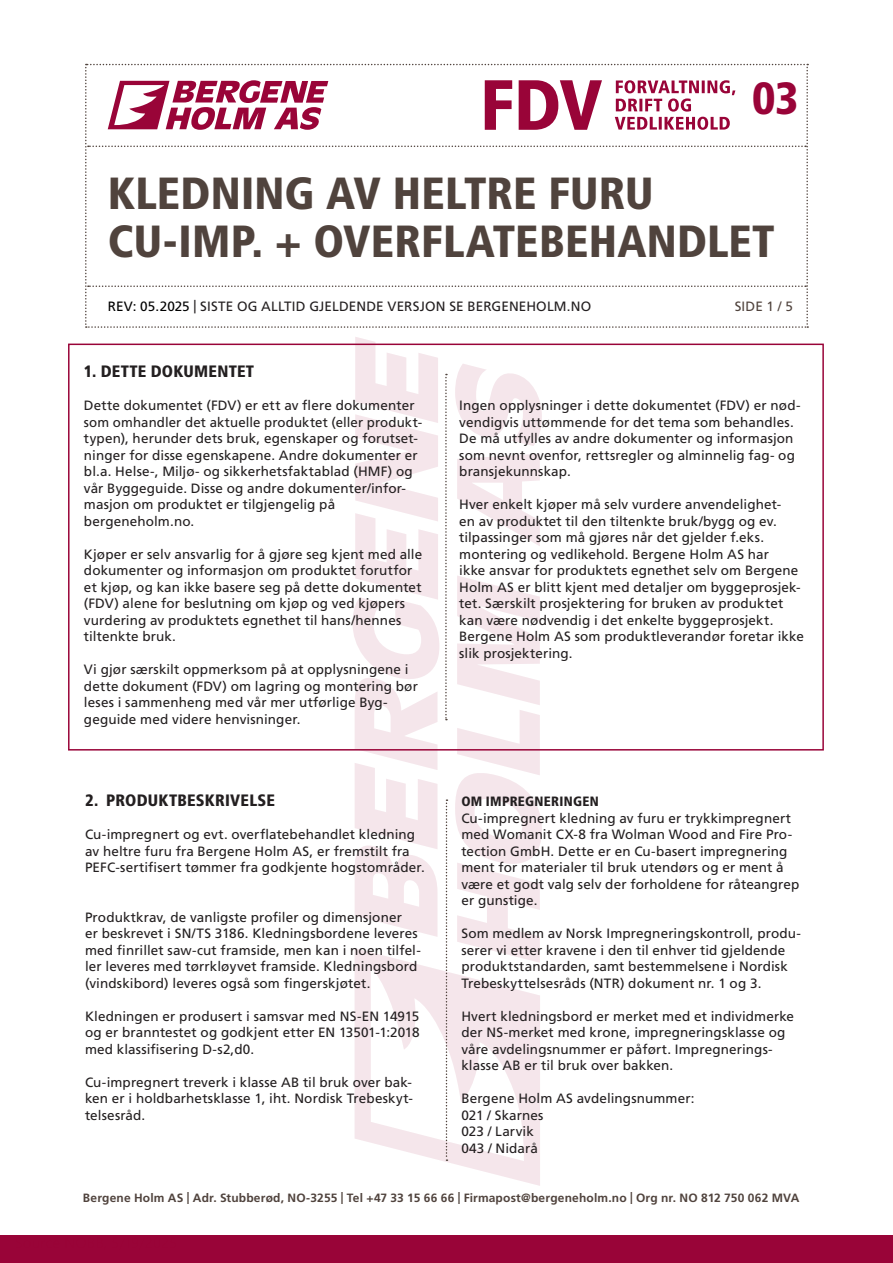
<style>
.page{position:relative;width:893px;height:1263px;background:#fff}
.page>*{position:absolute;margin:0;border:0;box-sizing:border-box;transform-origin:0 0}
.t1{font:900 condensed 45px/48px "Frutiger LT Std";letter-spacing:.005em;color:#50433d}
.t2{font:900 condensed 45px "Frutiger LT Std";color:#990438}
.t3{font:900 condensed 16.5px "Frutiger LT Std";letter-spacing:.01em;color:#231f20}
.t4{font:13.5px/16.5px "Frutiger LT Std";letter-spacing:.01em;color:#231f20}
.t5{font:900 condensed 13.5px "Frutiger LT Std";letter-spacing:.025em;color:#231f20}
.t6{font:13.5px "Frutiger LT Std";color:#50433d}
.t7{font:700 12px "Frutiger LT Std";letter-spacing:.015em;color:#50433d}
.s1{color:#000}
</style>
<div class="page">
<div style="left:0;top:1235px;width:893px;height:28px;background:#990438"></div>
<svg style="left:85px;top:64px;width:723px;height:264px"></svg>
<svg style="left:353px;top:337px;width:189px;height:849px"></svg>
<h1 class="t2" style="left:752px;top:71px;width:48px">03</h1>
<h1 class="t1" style="left:108px;top:169px;width:669px">KLEDNING AV HELTRE FURU<br>CU-IMP. + OVERFLATEBEHANDLET</h1>
<p class="t4" style="left:108px;top:298px;width:485px"><span class="s1">REV: 05.2025</span> | SISTE OG ALLTID GJELDENDE VERSJON SE BERGENEHOLM.NO</p>
<p class="t6" style="left:735px;top:299px;width:60px">SIDE 1 / 5</p>
<p class="t3" style="left:84px;top:362px;width:172px">1. DETTE DOKUMENTET</p>
<p class="t4" style="left:84px;top:397px;width:340px">Dette dokumentet (FDV) er ett av flere dokumenter som omhandler det aktuelle produktet (eller produkt&shy;typen), herunder dets bruk, egenskaper og forutset&shy;ninger for disse egenskapene. Andre dokumenter er bl.a. Helse-, Miljø- og sikkerhetsfaktablad (HMF) og vår Byggeguide. Disse og andre dokumenter/infor&shy;masjon om produktet er tilgjengelig på bergeneholm.no.</p>
<p class="t4" style="left:84px;top:546px;width:340px">Kjøper er selv ansvarlig for å gjøre seg kjent med alle dokumenter og informasjon om produktet forutfor et kjøp, og kan ikke basere seg på dette dokumentet (FDV) alene for beslutning om kjøp og ved kjøpers vurdering av produktets egnethet til hans/hennes tiltenkte bruk.</p>
<p class="t4" style="left:84px;top:661px;width:335px">Vi gjør særskilt oppmerksom på at opplysningene i dette dokument (FDV) om lagring og montering bør leses i sammenheng med vår mer utførlige Byg&shy;geguide med videre henvisninger.</p>
<p class="t3" style="left:85px;top:791px;width:191px">2. PRODUKTBESKRIVELSE</p>
<p class="t4" style="left:85px;top:826px;width:341px">Cu-impregnert og evt. overflatebehandlet kledning av heltre furu fra Bergene Holm AS, er fremstilt fra<br>PEFC-sertifisert tømmer fra godkjente hogstområder.</p>
<p class="t4" style="left:85px;top:909px;width:337px">Produktkrav, de vanligste profiler og dimensjoner<br>er beskrevet i SN/TS 3186. Kledningsbordene leveres med finrillet saw-cut framside, men kan i noen tilfel&shy;ler leveres med tørrkløyvet framside. Kledningsbord (vindskibord) leveres også som fingerskjøtet.</p>
<p class="t4" style="left:85px;top:1008px;width:336px;text-align:justify">Kledningen er produsert i samsvar med NS-EN 14915 og er branntestet og godkjent etter EN 13501-1:2018 med klassifisering D-s2,d0.</p>
<p class="t4" style="left:85px;top:1074px;width:329px;text-align:justify">Cu-impregnert treverk i klasse AB til bruk over bak&shy;ken er i holdbarhetsklasse 1, iht. Nordisk Trebeskyt&shy;telsesråd.</p>
<p class="t4" style="left:459px;top:397px;width:343px">Ingen opplysninger i dette dokumentet (FDV) er nød&shy;vendigvis uttømmende for det tema som behandles.<br>De må utfylles av andre dokumenter og informasjon som nevnt ovenfor, rettsregler og alminnelig fag- og bransjekunnskap.</p>
<p class="t4" style="left:459px;top:496px;width:346px">Hver enkelt kjøper må selv vurdere anvendelighet-<br>en av produktet til den tiltenkte bruk/bygg og ev. tilpassinger som må gjøres når det gjelder f.eks. montering og vedlikehold. Bergene Holm AS har<br>ikke ansvar for produktets egnethet selv om Bergene Holm AS er blitt kjent med detaljer om byggeprosjek&shy;tet. Særskilt prosjektering for bruken av produktet kan være nødvendig i det enkelte byggeprosjekt.<br>Bergene Holm AS som produktleverandør foretar ikke slik prosjektering.</p>
<p class="t5" style="left:461px;top:793px;width:139px">OM IMPREGNERINGEN</p>
<p class="t4" style="left:461px;top:810px;width:340px">Cu-impregnert kledning av furu er trykkimpregnert med Womanit CX-8 fra Wolman Wood and Fire Pro&shy;tection GmbH. Dette er en Cu-basert impregnering ment for materialer til bruk utendørs og er ment å være et godt valg selv der forholdene for råteangrep er gunstige.</p>
<p class="t4" style="left:461px;top:925px;width:341px">Som medlem av Norsk Impregneringskontroll, produ&shy;serer vi etter kravene i den til enhver tid gjeldende produktstandarden, samt bestemmelsene i Nordisk Trebeskyttelsesråds (NTR) dokument nr. 1 og 3.</p>
<p class="t4" style="left:461px;top:1008px;width:334px">Hvert kledningsbord er merket med et individmerke der NS-merket med krone, impregneringsklasse og våre avdelingsnummer er påført. Impregnerings&shy;klasse AB er til bruk over bakken.</p>
<p class="t4" style="left:461px;top:1090px;width:235px">Bergene Holm AS avdelingsnummer:<br>021 / Skarnes<br>023 / Larvik<br>043 / Nidarå</p>
<p class="t7" style="left:83px;top:1191px;width:718px">Bergene Holm AS | Adr. Stubberød, NO-3255 | Tel +47 33 15 66 66 | Firmapost@bergeneholm.no | Org nr. NO 812 750 062 MVA</p>
</div>
